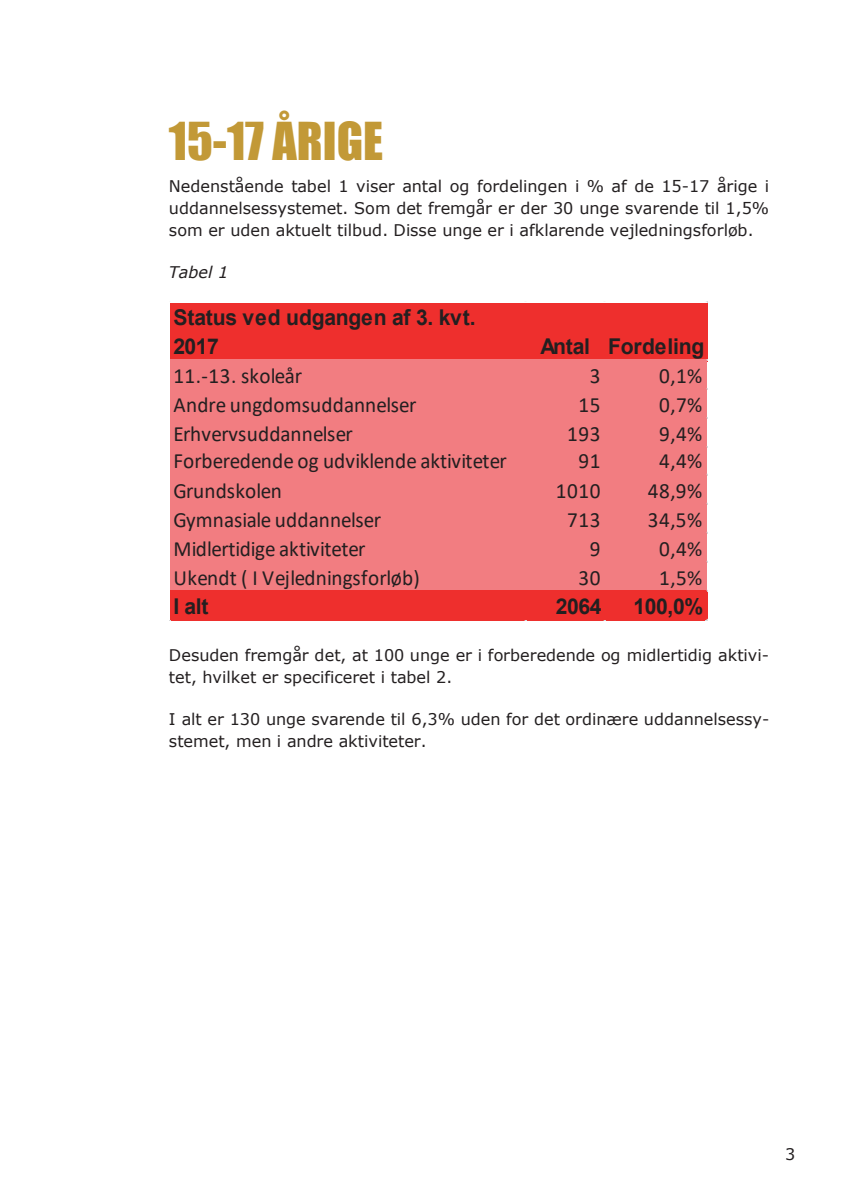
<style>
.page{position:relative;width:842px;height:1191px;background:#fff}
.page>*{position:absolute;margin:0;border:0;box-sizing:border-box;transform-origin:0 0}
.t1{font:48px "Impact";color:#c29937}
.t2{font:21.8px "Calibri";letter-spacing:.01em;color:#231f20}
.t3{font:700 21.8px/29px "Arial";letter-spacing:-.01em;color:#231f20}
.t4{font:21.8px "Calibri";letter-spacing:-.01em;color:#231f20}
.t5{font:16px/22px "Verdana";letter-spacing:-.005em;color:#231f20}
.t6{font:italic 16px "Verdana";color:#231f20}
</style>
<div class="page">
<div style="left:170px;top:303px;width:435px;height:58px;background:#ee2f2d"></div>
<div style="left:604px;top:303px;width:103px;height:58px;background:#ee2f2d"></div>
<div style="left:170px;top:360px;width:537px;height:232px;background:#f27d81"></div>
<div style="left:170px;top:590px;width:435px;height:31px;background:#ee2f2d"></div>
<div style="left:604px;top:590px;width:103px;height:31px;background:#ee2f2d"></div>
<h1 class="t1" style="left:169px;top:104px;width:216px">15-17 ÅRIGE</h1>
<p class="t5" style="left:169px;top:175px;width:602px;text-align:justify">Nedenstående tabel 1 viser antal og fordelingen i % af de 15-17 årige i uddannelsessystemet. Som det fremgår er der 30 unge svarende til 1,5% som er uden aktuelt tilbud. Disse unge er i afklarende vejledningsforløb.</p>
<p class="t6" style="left:169px;top:261px;width:61px">Tabel 1</p>
<h2 class="t3" style="left:173px;top:303px;width:304px">Status ved udgangen af 3. kvt.<br>2017</h2>
<h2 class="t3" style="left:540px;top:332px;width:166px">Antal Fordeling</h2>
<h2 class="t2" style="left:173px;top:360px;width:130px">11.-13. skoleår</h2>
<h2 class="t2" style="left:590px;top:360px;width:12px">3</h2>
<h2 class="t2" style="left:659px;top:360px;width:45px">0,1%</h2>
<h2 class="t2" style="left:173px;top:389px;width:245px">Andre ungdomsuddannelser</h2>
<h2 class="t2" style="left:579px;top:389px;width:24px">15</h2>
<h2 class="t2" style="left:659px;top:389px;width:45px">0,7%</h2>
<h2 class="t2" style="left:173px;top:418px;width:181px">Erhvervsuddannelser</h2>
<h2 class="t2" style="left:567px;top:418px;width:35px">193</h2>
<h2 class="t2" style="left:659px;top:418px;width:45px">9,4%</h2>
<h2 class="t2" style="left:173px;top:446px;width:335px">Forberedende og udviklende aktiviteter</h2>
<h2 class="t2" style="left:578px;top:446px;width:24px">91</h2>
<h2 class="t2" style="left:659px;top:446px;width:45px">4,4%</h2>
<h2 class="t2" style="left:173px;top:475px;width:110px">Grundskolen</h2>
<h2 class="t2" style="left:556px;top:475px;width:46px">1010</h2>
<h2 class="t2" style="left:648px;top:475px;width:56px">48,9%</h2>
<h2 class="t2" style="left:173px;top:504px;width:209px">Gymnasiale uddannelser</h2>
<h2 class="t2" style="left:567px;top:504px;width:35px">713</h2>
<h2 class="t2" style="left:648px;top:504px;width:56px">34,5%</h2>
<h2 class="t4" style="left:173px;top:533px;width:194px">Midlertidige aktiviteter</h2>
<h2 class="t2" style="left:590px;top:533px;width:12px">9</h2>
<h2 class="t2" style="left:659px;top:533px;width:45px">0,4%</h2>
<h2 class="t2" style="left:173px;top:562px;width:248px">Ukendt ( I Vejledningsforløb)</h2>
<h2 class="t2" style="left:579px;top:562px;width:24px">30</h2>
<h2 class="t2" style="left:659px;top:562px;width:45px">1,5%</h2>
<h2 class="t3" style="left:173px;top:591px;width:37px">I alt</h2>
<h2 class="t3" style="left:556px;top:591px;width:47px">2064</h2>
<h2 class="t3" style="left:634px;top:591px;width:71px">100,0%</h2>
<p class="t5" style="left:169px;top:644px;width:602px">Desuden fremgår det, at 100 unge er i forberedende og midlertidig aktivi&shy;tet, hvilket er specificeret i tabel 2.</p>
<p class="t5" style="left:169px;top:708px;width:602px">I alt er 130 unge svarende til 6,3% uden for det ordinære uddannelsessy&shy;stemet, men i andre aktiviteter.</p>
<p class="t5" style="left:785px;top:1143px;width:12px">3</p>
</div>
